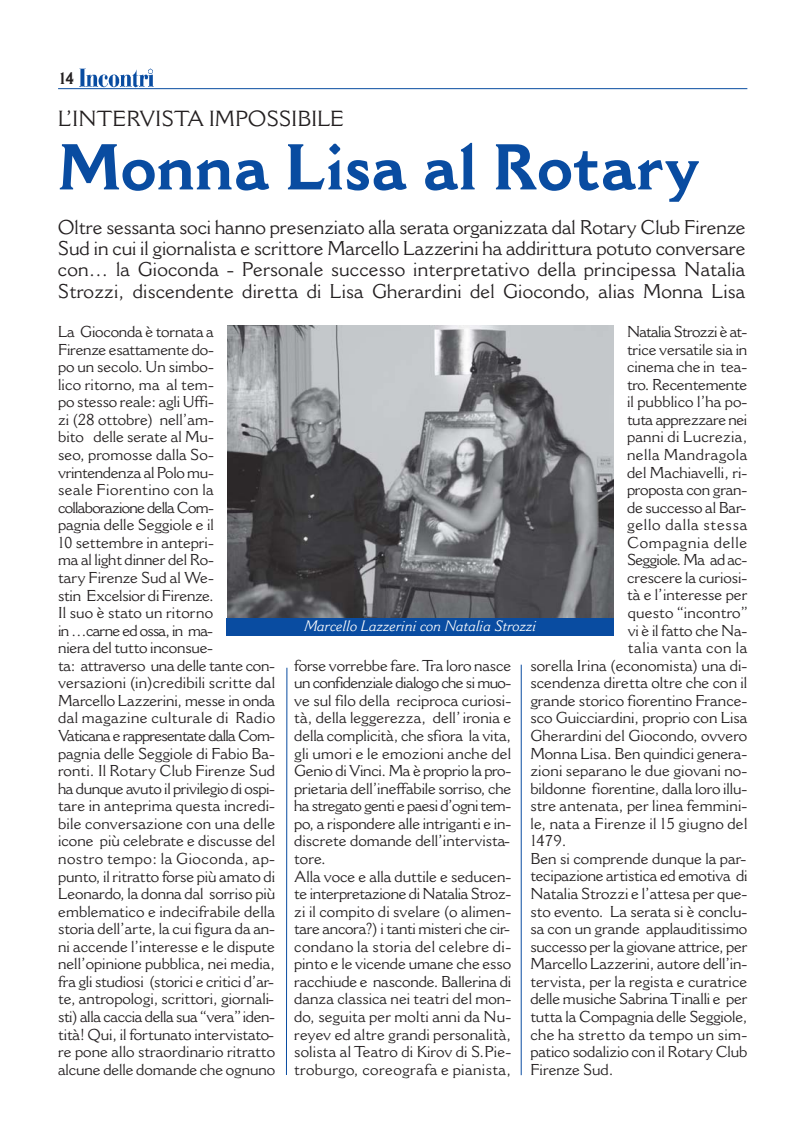
<style>
.page{position:relative;width:804px;height:1137px;background:#fff}
.page>*{position:absolute;margin:0;border:0;box-sizing:border-box;transform-origin:0 0}
.t1{font:700 63.6px "Cantoria";color:#094ca1}
.t2{font:21.45px "Cantoria";letter-spacing:-.005em;color:#231f20}
.t3{font:19.5px/21.3px "Cantoria";letter-spacing:.01em;color:#231f20;text-align:justify}
.t4{font:700 16.2px "Cantoria";color:#231f20;scale:.9 1}
.t5{font:15.6px/17.5px "Cantoria";color:#231f20}
.t6{font:15.6px "Cantoria";letter-spacing:.05em;color:#231f20}
.t7{font:15.6px "Cantoria";letter-spacing:.02em;color:#231f20}
.t8{font:15.6px "Cantoria";letter-spacing:-.04em;color:#231f20}
.t9{font:15.6px "Cantoria";letter-spacing:-.025em;color:#231f20}
.t10{font:15.6px "Cantoria";letter-spacing:-.035em;color:#231f20}
.t11{font:15.6px "Cantoria";letter-spacing:.035em;color:#231f20}
.t12{font:15.6px "Cantoria";letter-spacing:.045em;color:#231f20}
.t13{font:italic 14.85px "Cantoria";color:#fff}
</style>
<div class="page">
<hr style="left:58px;top:88px;width:689px;height:1px;background:#094ca1">
<img style="left:79px;top:68px;width:75px;height:19px">
<hr style="left:286px;top:667px;width:1px;height:407px;background:#094ca1">
<hr style="left:521px;top:664px;width:1px;height:410px;background:#094ca1">
<img style="left:227px;top:325px;width:386px;height:293px">
<div style="left:226px;top:618px;width:388px;height:17px;background:#094ca1"></div>
<p class="t4" style="left:59px;top:72px;width:18px">14</p>
<h2 class="t2" style="left:58px;top:111px;width:288px">L’INTERVISTA IMPOSSIBILE</h2>
<h1 class="t1" style="left:58px;top:143px;width:642px">Monna Lisa al Rotary</h1>
<p class="t3" style="left:58px;top:217px;width:689px">Oltre sessanta soci hanno presenziato alla serata organizzata dal Rotary Club Firenze Sud in cui il giornalista e scrittore Marcello Lazzerini ha addirittura potuto conversare con… la Gioconda - Personale successo interpretativo della principessa Natalia Strozzi, discendente diretta di Lisa Gherardini del Giocondo, alias Monna Lisa</p>
<p class="t5" style="left:58px;top:324px;width:218px">La Gioconda è tornata a<br>Firenze esattamente do-<br>po un secolo. Un simbo-<br>lico ritorno, ma al tem-<br>po stesso reale: agli Uffi-<br>zi (28 ottobre) nell’am-<br>bito delle serate al Mu-<br>seo, promosse dalla So&shy;vrintendenza al Polo mu-<br>seale Fiorentino con la collaborazione della Com-<br>pagnia delle Seggiole e il<br>10 settembre in antepri-<br>ma al light dinner del Ro-<br>tary Firenze Sud al We-<br>stin Excelsior di Firenze.<br>Il suo è stato un ritorno<br>in …carne ed ossa, in ma-<br>niera del tutto inconsue-<br>ta: attraverso una delle tante con&shy;versazioni (in)credibili scritte dal<br>Marcello Lazzerini, messe in onda dal magazine culturale di Radio<br>Vaticana e rappresentate dalla Com&shy;pagnia delle Seggiole di Fabio Ba&shy;ronti. Il Rotary Club Firenze Sud ha dunque avuto il privilegio di ospi&shy;tare in anteprima questa incredi&shy;bile conversazione con una delle icone più celebrate e discusse del nostro tempo: la Gioconda, ap&shy;punto, il ritratto forse più amato di<br>Leonardo, la donna dal sorriso più emblematico e indecifrabile della storia dell’arte, la cui figura da an&shy;ni accende l’interesse e le dispute nell’opinione pubblica, nei media, fra gli studiosi (storici e critici d’ar&shy;te, antropologi, scrittori, giornali&shy;sti) alla caccia della sua “vera” iden&shy;tità! Qui, il fortunato intervistato&shy;re pone allo straordinario ritratto alcune delle domande che ognuno</p>
<p class="t8" style="left:627px;top:325px;width:122px">Natalia Strozzi è at-</p>
<p class="t5" style="left:627px;top:341px;width:122px">trice versatile sia in</p>
<p class="t5" style="left:627px;top:359px;width:122px">cinema che in tea-</p>
<p class="t5" style="left:627px;top:376px;width:122px">tro. Recentemente</p>
<p class="t5" style="left:627px;top:394px;width:122px">il pubblico l’ha po-</p>
<p class="t9" style="left:627px;top:413px;width:122px">tuta apprezzare nei</p>
<p class="t5" style="left:627px;top:429px;width:122px">panni di Lucrezia,</p>
<p class="t11" style="left:627px;top:448px;width:122px">nella Mandragola</p>
<p class="t5" style="left:627px;top:464px;width:122px">del Machiavelli, ri-</p>
<p class="t5" style="left:627px;top:482px;width:122px">proposta con gran-</p>
<p class="t5" style="left:627px;top:499px;width:121px">de successo al Bar-</p>
<p class="t6" style="left:627px;top:518px;width:122px">gello dalla stessa</p>
<p class="t6" style="left:627px;top:536px;width:122px">Compagnia delle</p>
<p class="t10" style="left:627px;top:553px;width:122px">Seggiole. Ma ad ac-</p>
<p class="t5" style="left:627px;top:570px;width:122px">crescere la curiosi-</p>
<p class="t5" style="left:627px;top:587px;width:122px">tà e l’interesse per</p>
<p class="t5" style="left:627px;top:605px;width:122px">questo “incontro”</p>
<p class="t5" style="left:627px;top:622px;width:121px">vi è il fatto che Na-</p>
<p class="t12" style="left:627px;top:641px;width:121px">talia vanta con la</p>
<p class="t5" style="left:530px;top:657px;width:218px">sorella Irina (economista) una di-</p>
<p class="t5" style="left:530px;top:675px;width:218px">scendenza diretta oltre che con il</p>
<p class="t5" style="left:530px;top:692px;width:218px">grande storico fiorentino France-</p>
<p class="t5" style="left:530px;top:710px;width:218px">sco Guicciardini, proprio con Lisa</p>
<p class="t5" style="left:530px;top:727px;width:218px">Gherardini del Giocondo, ovvero</p>
<p class="t5" style="left:530px;top:745px;width:218px">Monna Lisa. Ben quindici genera-</p>
<p class="t5" style="left:530px;top:763px;width:218px">zioni separano le due giovani no-</p>
<p class="t5" style="left:530px;top:780px;width:218px">bildonne fiorentine, dalla loro illu-</p>
<p class="t5" style="left:530px;top:798px;width:218px">stre antenata, per linea femmini-</p>
<p class="t5" style="left:530px;top:815px;width:218px">le, nata a Firenze il 15 giugno del</p>
<p class="t5" style="left:530px;top:833px;width:38px">1479.</p>
<p class="t5" style="left:530px;top:850px;width:217px">Ben si comprende dunque la par-</p>
<p class="t5" style="left:530px;top:868px;width:218px">tecipazione artistica ed emotiva di</p>
<p class="t5" style="left:530px;top:885px;width:218px">Natalia Strozzi e l’attesa per que-</p>
<p class="t5" style="left:530px;top:903px;width:218px">sto evento. La serata si è conclu-</p>
<p class="t5" style="left:530px;top:921px;width:218px">sa con un grande applauditissimo</p>
<p class="t5" style="left:530px;top:938px;width:218px">successo per la giovane attrice, per</p>
<p class="t5" style="left:530px;top:956px;width:218px">Marcello Lazzerini, autore dell’in-</p>
<p class="t5" style="left:530px;top:973px;width:218px">tervista, per la regista e curatrice</p>
<p class="t5" style="left:530px;top:991px;width:218px">delle musiche Sabrina Tinalli e per</p>
<p class="t5" style="left:530px;top:1008px;width:218px">tutta la Compagnia delle Seggiole,</p>
<p class="t7" style="left:530px;top:1027px;width:218px">che ha stretto da tempo un sim-</p>
<p class="t5" style="left:530px;top:1043px;width:218px">patico sodalizio con il Rotary Club</p>
<p class="t5" style="left:530px;top:1061px;width:85px">Firenze Sud.</p>
<p class="t13" style="left:304px;top:620px;width:234px">Marcello Lazzerini con Natalia Strozzi</p>
<p class="t5" style="left:294px;top:657px;width:218px">forse vorrebbe fare. Tra loro nasce un confidenziale dialogo che si muo&shy;ve sul filo della reciproca curiosi&shy;tà, della leggerezza, dell’ ironia e della complicità, che sfiora la vita, gli umori e le emozioni anche del Genio di Vinci. Ma è proprio la pro&shy;prietaria dell’ineffabile sorriso, che ha stregato genti e paesi d’ogni tem&shy;po, a rispondere alle intriganti e in&shy;discrete domande dell’intervista&shy;tore.<br>Alla voce e alla duttile e seducen&shy;te interpretazione di Natalia Stroz&shy;zi il compito di svelare (o alimen&shy;tare ancora?) i tanti misteri che cir&shy;condano la storia del celebre di&shy;pinto e le vicende umane che esso racchiude e nasconde. Ballerina di danza classica nei teatri del mon&shy;do, seguita per molti anni da Nu&shy;reyev ed altre grandi personalità, solista al Teatro di Kirov di S.Pie&shy;troburgo, coreografa e pianista,</p>
</div>
